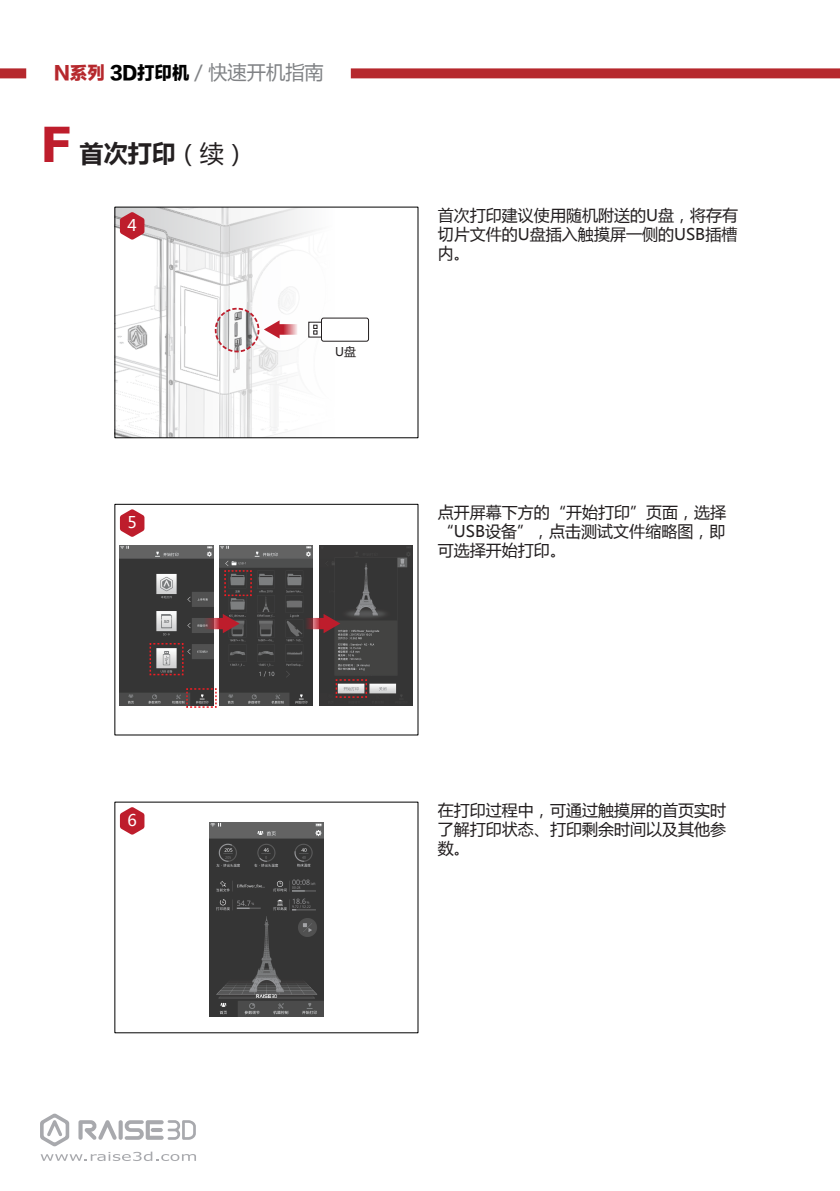
<style>
.page{position:relative;width:840px;height:1191px;background:#fff}
.page>*{position:absolute;margin:0;border:0;box-sizing:border-box;transform-origin:0 0}
.t1{font:700 24px "Microsoft Ya Hei";color:#231f20}
.t2{font:19.2px "Microsoft Ya Hei";color:#808285}
.t3{font:16px/19.2px "Microsoft Ya Hei";color:#231f20;text-align:justify}
.t4{font:16px "Microsoft Ya Hei";color:#fff}
.t5{font:12px "Microsoft Ya Hei";color:#231f20}
.s1{font-family:"FZLTTHK GBK1 0";font-size:18px;color:#b6282d}
.s2{font-family:"FZLTTHK GBK1 0";font-size:18px;color:#000}
.s3{font-family:"Verdana";font-size:48px;color:#be1d2c}
.s4{font-weight:400}
</style>
<div class="page">
<svg style="left:40px;top:1113px;width:156px;height:48px"></svg>
<div style="left:350px;top:68px;width:489px;height:10px;background:#b6282d"></div>
<div style="left:0;top:68px;width:26px;height:10px;background:#b6282d"></div>
<svg style="left:120px;top:807px;width:24px;height:27px"></svg>
<img style="left:209px;top:822px;width:114px;height:194px">
<svg style="left:120px;top:509px;width:24px;height:28px"></svg>
<img style="left:119px;top:546px;width:94px;height:159px">
<img style="left:219px;top:546px;width:94px;height:159px">
<img style="left:319px;top:546px;width:93px;height:159px">
<svg style="left:149px;top:642px;width:35px;height:34px"></svg>
<svg style="left:223px;top:569px;width:29px;height:28px"></svg>
<svg style="left:335px;top:678px;width:32px;height:20px"></svg>
<svg style="left:203px;top:614px;width:36px;height:19px"></svg>
<svg style="left:304px;top:614px;width:36px;height:19px"></svg>
<svg style="left:185px;top:687px;width:32px;height:21px"></svg>
<svg style="left:116px;top:209px;width:254px;height:227px"></svg>
<svg style="left:120px;top:212px;width:24px;height:28px"></svg>
<svg style="left:308px;top:318px;width:60px;height:23px"></svg>
<div style="left:321px;top:318px;width:47px;height:23px;border:1px solid #231f20;border-radius:2px"></div>
<svg style="left:215px;top:308px;width:82px;height:44px"></svg>
<p class="t2" style="left:54px;top:59px;width:271px"><span class="s1">N系列</span> <span class="s2">3D打印机</span> / 快速开机指南</p>
<h1 class="t1" style="left:40px;top:136px;width:209px"><span class="s3">F</span> 首次打印<span class="s4">（续）</span></h1>
<p class="t4" style="left:127px;top:214px;width:11px">4</p>
<p class="t4" style="left:127px;top:511px;width:11px">5</p>
<p class="t5" style="left:335px;top:344px;width:22px">U盘</p>
<p class="t3" style="left:437px;top:205px;width:301px">首次打印建议使用随机附送的U盘，将存有切片文件的U盘插入触摸屏一侧的USB插槽内。</p>
<p class="t3" style="left:437px;top:502px;width:290px">点开屏幕下方的“开始打印”页面，选择“USB设备”，点击测试文件缩略图，即可选择开始打印。</p>
<p class="t4" style="left:127px;top:809px;width:11px">6</p>
<p class="t3" style="left:437px;top:800px;width:290px">在打印过程中，可通过触摸屏的首页实时了解打印状态、打印剩余时间以及其他参数。</p>
</div>
